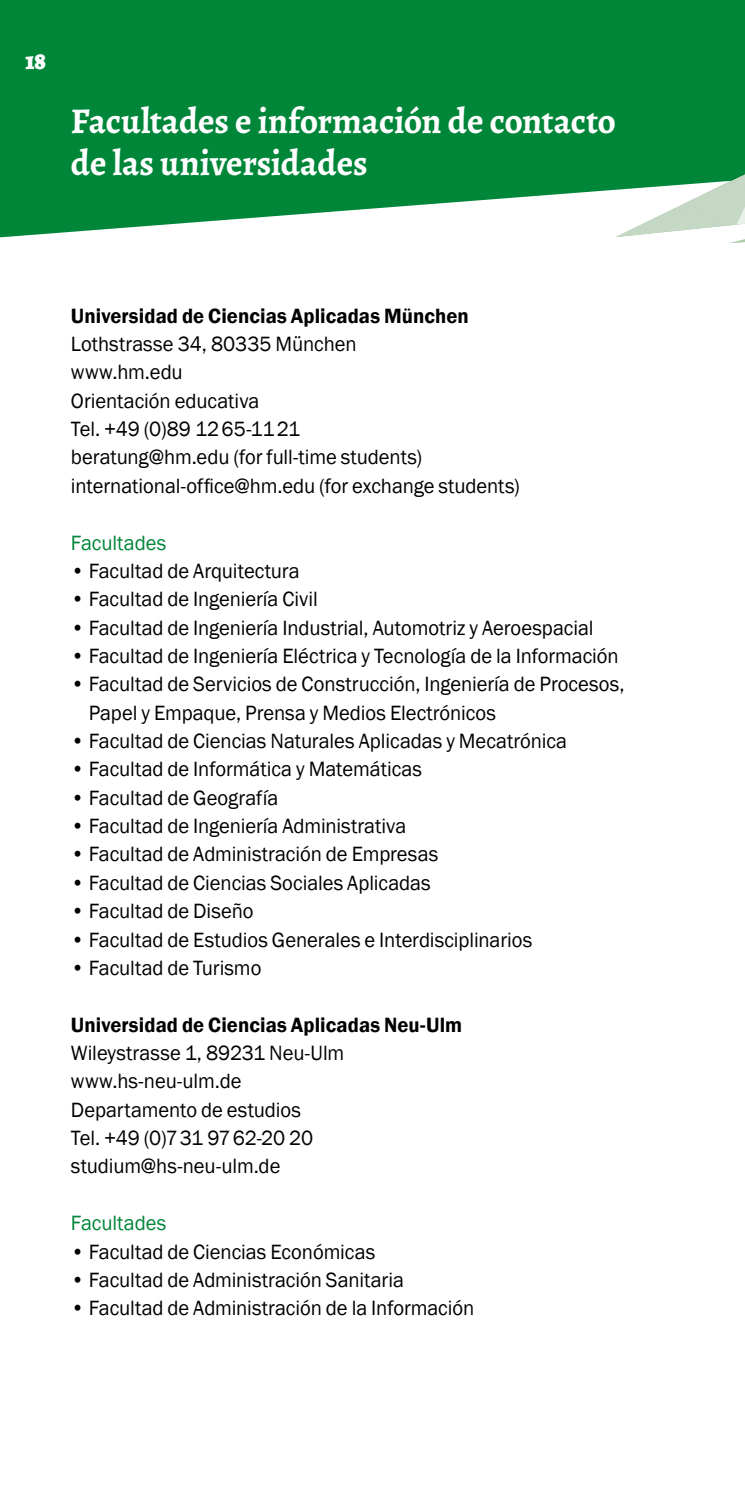
<style>
.page{position:relative;width:745px;height:1489px;background:#fff}
.page>*{position:absolute;margin:0;border:0;box-sizing:border-box;transform-origin:0 0}
.t1{font:700 36.25px/42.5px "Alegreya";letter-spacing:-.005em;color:#fff}
.t2{font:900 25px "Alegreya";color:#fff}
.t3{font:21.25px/28.2px "Franklin Gothic";letter-spacing:-.005em;color:#000}
.t4{font:600 21.25px "Franklin Gothic";letter-spacing:.005em;color:#000}
.t5{font:21.25px "Franklin Gothic";letter-spacing:-.005em;color:#008639}
</style>
<div class="page">
<svg style="left:0;top:0;width:615px;height:237px;background:#19914c"></svg>
<svg style="left:615px;top:0;width:129px;height:243px;background:#379f62"></svg>
<p class="t2" style="left:26px;top:44px;width:22px">18</p>
<h1 class="t1" style="left:71px;top:99px;width:546px">Facultades e información de contacto de las universidades</h1>
<p class="t4" style="left:71px;top:302px;width:399px">Universidad de Ciencias Aplicadas München</p>
<p class="t3" style="left:71px;top:330px;width:450px">Lothstrasse 34, 80335 München<br>www.hm.edu<br>Orientación educativa<br>Tel. +49 (0)89 1265-1121<br>beratung@hm.edu (for full-time students) international-office@hm.edu (for exchange students)</p>
<p class="t5" style="left:71px;top:529px;width:97px">Facultades</p>
<p class="t3" style="left:71px;top:557px;width:230px">• Facultad de Arquitectura</p>
<p class="t3" style="left:71px;top:585px;width:248px">• Facultad de Ingeniería Civil</p>
<p class="t3" style="left:71px;top:614px;width:523px">• Facultad de Ingeniería Industrial, Automotriz y Aeroespacial</p>
<p class="t3" style="left:71px;top:642px;width:549px">• Facultad de Ingeniería Eléctrica y Tecnología de la Información</p>
<p class="t3" style="left:89px;top:670px;width:537px;text-indent:-18px">• Facultad de Servicios de Construcción, Ingeniería de Procesos,<br>Papel y Empaque, Prensa y Medios Electrónicos</p>
<p class="t3" style="left:71px;top:727px;width:497px">• Facultad de Ciencias Naturales Aplicadas y Mecatrónica</p>
<p class="t3" style="left:71px;top:755px;width:352px">• Facultad de Informática y Matemáticas</p>
<p class="t3" style="left:71px;top:784px;width:209px">• Facultad de Geografía</p>
<p class="t3" style="left:71px;top:812px;width:337px">• Facultad de Ingeniería Administrativa</p>
<p class="t3" style="left:71px;top:840px;width:368px">• Facultad de Administración de Empresas</p>
<p class="t3" style="left:71px;top:869px;width:361px">• Facultad de Ciencias Sociales Aplicadas</p>
<p class="t3" style="left:71px;top:897px;width:184px">• Facultad de Diseño</p>
<p class="t3" style="left:71px;top:925px;width:462px">• Facultad de Estudios Generales e Interdisciplinarios</p>
<p class="t3" style="left:71px;top:954px;width:192px">• Facultad de Turismo</p>
<p class="t4" style="left:71px;top:1011px;width:392px">Universidad de Ciencias Aplicadas Neu-Ulm</p>
<p class="t3" style="left:71px;top:1039px;width:275px">Wileystrasse 1, 89231 Neu-Ulm www.hs-neu-ulm.de<br>Departamento de estudios<br>Tel. +49 (0)731 9762-20 20 studium@hs-neu-ulm.de</p>
<p class="t5" style="left:71px;top:1209px;width:97px">Facultades</p>
<p class="t3" style="left:71px;top:1237px;width:305px">• Facultad de Ciencias Económicas</p>
<p class="t3" style="left:71px;top:1265px;width:334px">• Facultad de Administración Sanitaria</p>
<p class="t3" style="left:71px;top:1294px;width:404px">• Facultad de Administración de la Información</p>
</div>
